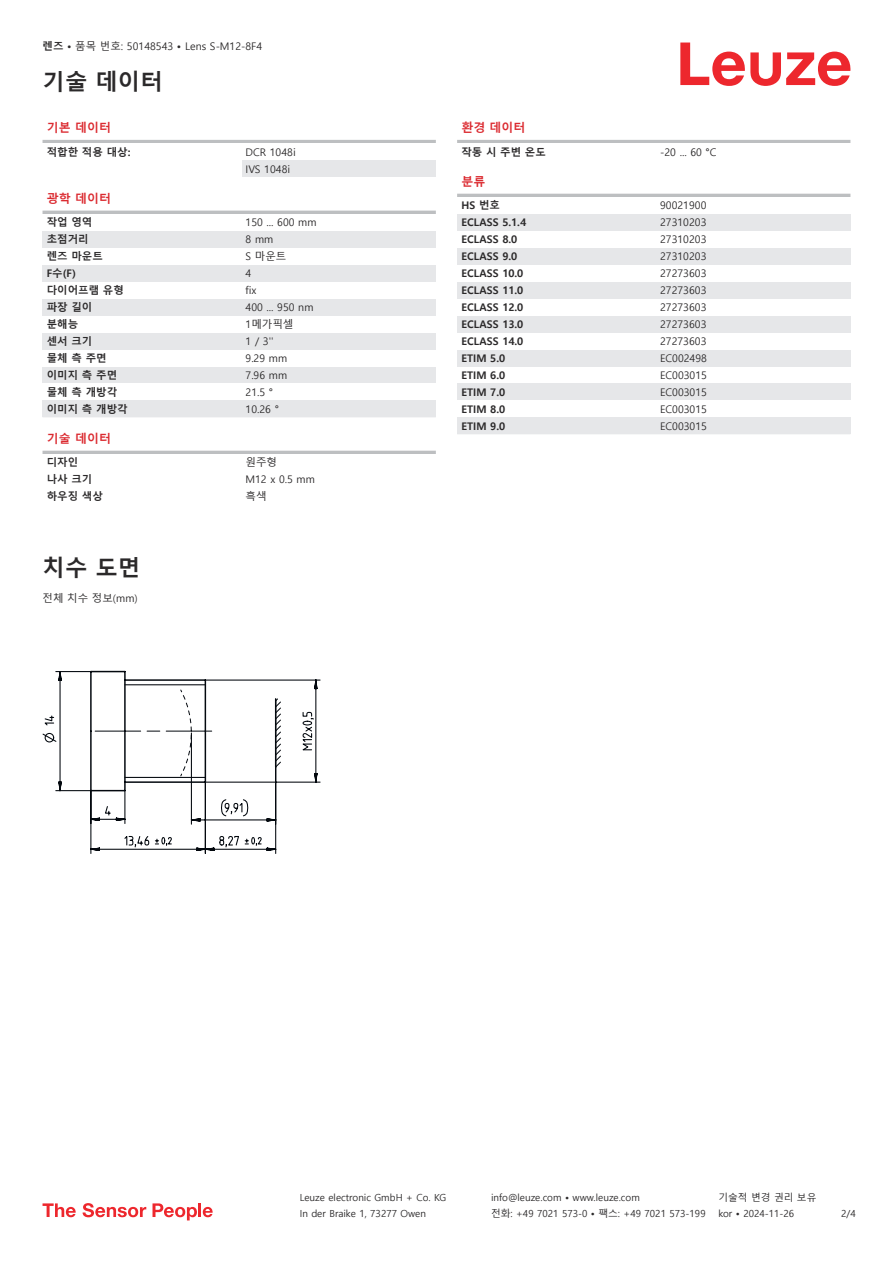
<style>
.page{position:relative;width:893px;height:1263px;background:#fff}
.page>*{position:absolute;margin:0;border:0;box-sizing:border-box;transform-origin:0 0}
.t1{font:700 22.5px "Malgun Gothic";color:#2b292a}
.t2{font:700 12px "Malgun Gothic";color:#db2a30}
.t3{font:10.5px/17px "Malgun Gothic";color:#2b292a}
.t4{font:700 10.5px "Malgun Gothic";color:#2b292a}
.t5{font:9.75px "Malgun Gothic";color:#2b292a}
.s1{font-weight:700}
</style>
<div class="page">
<svg style="left:680px;top:43px;width:170px;height:43px"></svg>
<hr style="left:43px;top:140px;width:393px;height:3px;background:#bdbfc1">
<div style="left:242px;top:160px;width:194px;height:17px;background:#e6e7e9"></div>
<hr style="left:43px;top:211px;width:393px;height:3px;background:#bdbfc1">
<div style="left:43px;top:231px;width:199px;height:17px;background:#e6e7e9"></div>
<div style="left:242px;top:231px;width:194px;height:17px;background:#e6e7e9"></div>
<div style="left:43px;top:265px;width:199px;height:17px;background:#e6e7e9"></div>
<div style="left:242px;top:265px;width:194px;height:17px;background:#e6e7e9"></div>
<div style="left:43px;top:299px;width:199px;height:17px;background:#e6e7e9"></div>
<div style="left:242px;top:299px;width:194px;height:17px;background:#e6e7e9"></div>
<div style="left:43px;top:333px;width:199px;height:17px;background:#e6e7e9"></div>
<div style="left:242px;top:333px;width:194px;height:17px;background:#e6e7e9"></div>
<div style="left:43px;top:367px;width:199px;height:16px;background:#e6e7e9"></div>
<div style="left:242px;top:367px;width:194px;height:16px;background:#e6e7e9"></div>
<div style="left:43px;top:400px;width:199px;height:17px;background:#e6e7e9"></div>
<div style="left:242px;top:400px;width:194px;height:17px;background:#e6e7e9"></div>
<hr style="left:43px;top:451px;width:393px;height:3px;background:#bdbfc1">
<hr style="left:457px;top:140px;width:393px;height:3px;background:#bdbfc1">
<hr style="left:457px;top:194px;width:393px;height:3px;background:#bdbfc1">
<div style="left:457px;top:214px;width:200px;height:17px;background:#e6e7e9"></div>
<div style="left:657px;top:214px;width:193px;height:17px;background:#e6e7e9"></div>
<div style="left:457px;top:248px;width:200px;height:17px;background:#e6e7e9"></div>
<div style="left:657px;top:248px;width:193px;height:17px;background:#e6e7e9"></div>
<div style="left:457px;top:282px;width:200px;height:17px;background:#e6e7e9"></div>
<div style="left:657px;top:282px;width:193px;height:17px;background:#e6e7e9"></div>
<div style="left:457px;top:316px;width:200px;height:17px;background:#e6e7e9"></div>
<div style="left:657px;top:316px;width:193px;height:17px;background:#e6e7e9"></div>
<div style="left:457px;top:350px;width:200px;height:17px;background:#e6e7e9"></div>
<div style="left:657px;top:350px;width:193px;height:17px;background:#e6e7e9"></div>
<div style="left:457px;top:383px;width:200px;height:17px;background:#e6e7e9"></div>
<div style="left:657px;top:383px;width:193px;height:17px;background:#e6e7e9"></div>
<div style="left:457px;top:417px;width:200px;height:17px;background:#e6e7e9"></div>
<div style="left:657px;top:417px;width:193px;height:17px;background:#e6e7e9"></div>
<svg style="left:43px;top:1203px;width:33px;height:14px"></svg>
<svg style="left:83px;top:1203px;width:63px;height:14px"></svg>
<svg style="left:153px;top:1203px;width:44px;height:17px"></svg>
<hr style="left:198px;top:1203px;width:3px;height:14px;background:#ed272d">
<svg style="left:203px;top:1207px;width:10px;height:10px"></svg>
<svg style="left:43px;top:671px;width:278px;height:183px"></svg>
<p class="t3" style="left:43px;top:38px;width:221px"><span class="s1">렌즈 •</span> 품목 번호: 50148543 <span class="s1">•</span> Lens S-M12-8F4</p>
<h1 class="t1" style="left:43px;top:69px;width:122px">기술 데이터</h1>
<p class="t2" style="left:47px;top:121px;width:66px">기본 데이터</p>
<p class="t4" style="left:47px;top:146px;width:85px">적합한 적용 대상:</p>
<p class="t3" style="left:246px;top:144px;width:52px">DCR 1048i<br>IVS 1048i</p>
<p class="t2" style="left:47px;top:191px;width:66px">광학 데이터</p>
<p class="t4" style="left:47px;top:216px;width:47px">작업 영역</p>
<p class="t3" style="left:246px;top:214px;width:73px">150 ... 600 mm</p>
<p class="t4" style="left:47px;top:233px;width:43px">초점거리</p>
<p class="t3" style="left:246px;top:231px;width:29px">8 mm</p>
<p class="t4" style="left:47px;top:250px;width:58px">렌즈 마운트</p>
<p class="t3" style="left:246px;top:248px;width:42px">S 마운트</p>
<p class="t4" style="left:47px;top:267px;width:31px">F수(F)</p>
<p class="t3" style="left:246px;top:265px;width:7px">4</p>
<p class="t4" style="left:47px;top:284px;width:79px">다이어프램 유형</p>
<p class="t3" style="left:246px;top:282px;width:12px">fix</p>
<p class="t4" style="left:47px;top:301px;width:47px">파장 길이</p>
<p class="t3" style="left:246px;top:299px;width:70px">400 ... 950 nm</p>
<p class="t4" style="left:47px;top:318px;width:33px">분해능</p>
<p class="t3" style="left:246px;top:316px;width:49px">1메가픽셀</p>
<p class="t4" style="left:47px;top:335px;width:47px">센서 크기</p>
<p class="t3" style="left:246px;top:333px;width:29px">1 / 3''</p>
<p class="t4" style="left:47px;top:352px;width:61px">물체 측 주면</p>
<p class="t3" style="left:246px;top:350px;width:43px">9.29 mm</p>
<p class="t4" style="left:47px;top:369px;width:72px">이미지 측 주면</p>
<p class="t3" style="left:246px;top:367px;width:43px">7.96 mm</p>
<p class="t4" style="left:47px;top:386px;width:72px">물체 측 개방각</p>
<p class="t3" style="left:246px;top:384px;width:29px">21.5 °</p>
<p class="t4" style="left:47px;top:403px;width:82px">이미지 측 개방각</p>
<p class="t3" style="left:246px;top:401px;width:35px">10.26 °</p>
<p class="t2" style="left:47px;top:432px;width:66px">기술 데이터</p>
<p class="t4" style="left:47px;top:456px;width:33px">디자인</p>
<p class="t3" style="left:246px;top:454px;width:33px">원주형</p>
<p class="t4" style="left:47px;top:473px;width:47px">나사 크기</p>
<p class="t3" style="left:246px;top:471px;width:71px">M12 x 0.5 mm</p>
<p class="t4" style="left:47px;top:490px;width:58px">하우징 색상</p>
<p class="t3" style="left:246px;top:488px;width:22px">흑색</p>
<h1 class="t1" style="left:43px;top:555px;width:99px">치수 도면</h1>
<p class="t3" style="left:43px;top:590px;width:97px">전체 치수 정보(mm)</p>
<p class="t2" style="left:461px;top:121px;width:66px">환경 데이터</p>
<p class="t4" style="left:461px;top:146px;width:86px">작동 시 주변 온도</p>
<p class="t3" style="left:660px;top:144px;width:58px">-20 ... 60 °C</p>
<p class="t2" style="left:461px;top:175px;width:25px">분류</p>
<p class="t4" style="left:461px;top:199px;width:40px">HS 번호</p>
<p class="t3" style="left:660px;top:197px;width:48px">90021900</p>
<p class="t4" style="left:461px;top:216px;width:66px">ECLASS 5.1.4</p>
<p class="t3" style="left:660px;top:214px;width:48px">27310203</p>
<p class="t4" style="left:461px;top:233px;width:57px">ECLASS 8.0</p>
<p class="t3" style="left:660px;top:231px;width:48px">27310203</p>
<p class="t4" style="left:461px;top:250px;width:57px">ECLASS 9.0</p>
<p class="t3" style="left:660px;top:248px;width:48px">27310203</p>
<p class="t4" style="left:461px;top:267px;width:63px">ECLASS 10.0</p>
<p class="t3" style="left:660px;top:265px;width:48px">27273603</p>
<p class="t4" style="left:461px;top:284px;width:63px">ECLASS 11.0</p>
<p class="t3" style="left:660px;top:282px;width:48px">27273603</p>
<p class="t4" style="left:461px;top:301px;width:63px">ECLASS 12.0</p>
<p class="t3" style="left:660px;top:299px;width:48px">27273603</p>
<p class="t4" style="left:461px;top:318px;width:63px">ECLASS 13.0</p>
<p class="t3" style="left:660px;top:316px;width:48px">27273603</p>
<p class="t4" style="left:461px;top:335px;width:63px">ECLASS 14.0</p>
<p class="t3" style="left:660px;top:333px;width:48px">27273603</p>
<p class="t4" style="left:461px;top:352px;width:45px">ETIM 5.0</p>
<p class="t3" style="left:660px;top:350px;width:48px">EC002498</p>
<p class="t4" style="left:461px;top:369px;width:45px">ETIM 6.0</p>
<p class="t3" style="left:660px;top:367px;width:48px">EC003015</p>
<p class="t4" style="left:461px;top:386px;width:45px">ETIM 7.0</p>
<p class="t3" style="left:660px;top:384px;width:48px">EC003015</p>
<p class="t4" style="left:461px;top:403px;width:45px">ETIM 8.0</p>
<p class="t3" style="left:660px;top:401px;width:48px">EC003015</p>
<p class="t4" style="left:461px;top:420px;width:45px">ETIM 9.0</p>
<p class="t3" style="left:660px;top:418px;width:48px">EC003015</p>
<p class="t5" style="left:300px;top:1192px;width:148px">Leuze electronic GmbH + Co. KG</p>
<p class="t5" style="left:491px;top:1192px;width:150px">info@leuze.com • www.leuze.com</p>
<p class="t5" style="left:718px;top:1192px;width:100px">기술적 변경 권리 보유</p>
<p class="t5" style="left:300px;top:1208px;width:128px">In der Braike 1, 73277 Owen</p>
<p class="t5" style="left:491px;top:1208px;width:216px">전화: +49 7021 573-0 • 팩스: +49 7021 573-199</p>
<p class="t5" style="left:718px;top:1208px;width:77px">kor • 2024-11-26</p>
<p class="t5" style="left:841px;top:1208px;width:16px">2/4</p>
</div>
